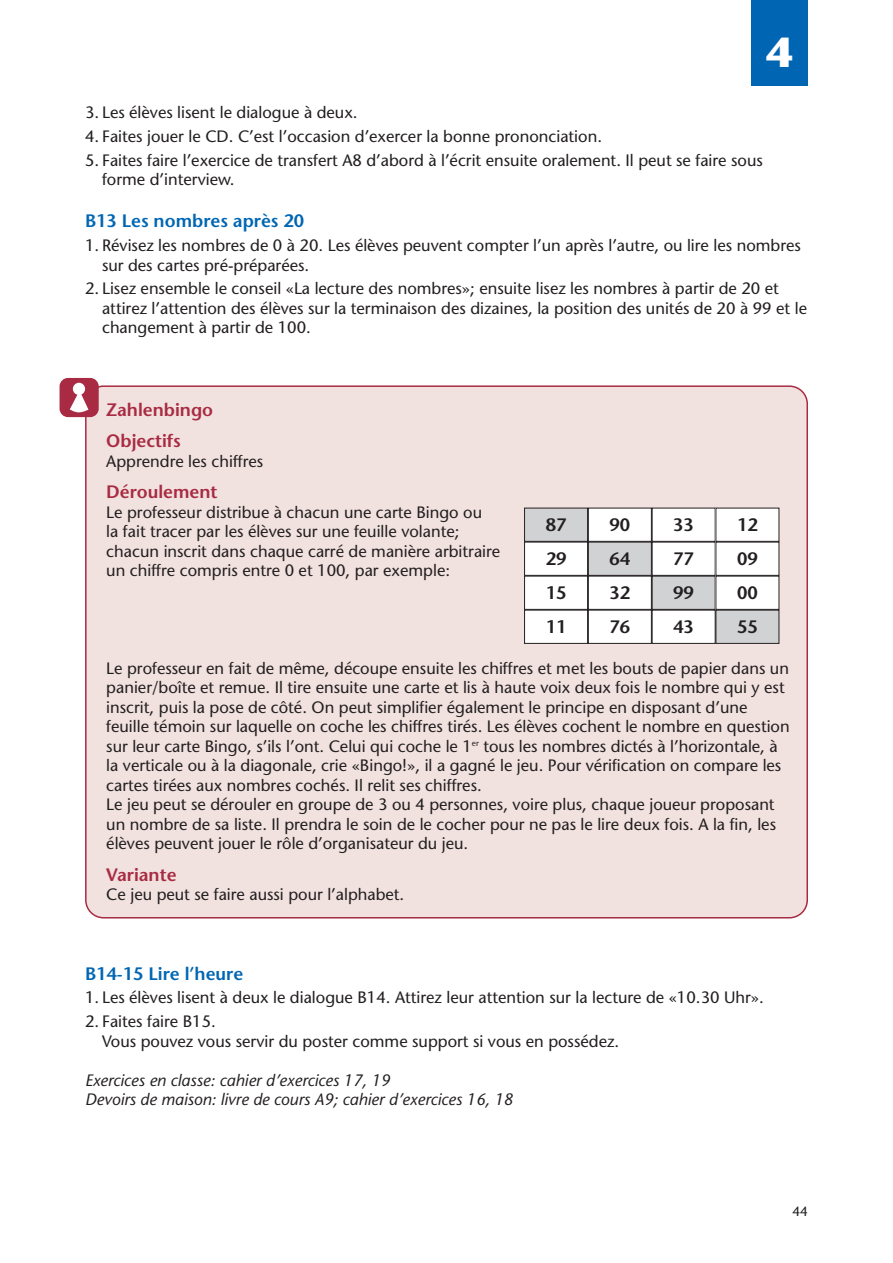
<style>
.page{position:relative;width:893px;height:1263px;background:#fff}
.page>*{position:absolute;margin:0;border:0;box-sizing:border-box;transform-origin:0 0}
.t1{font:700 42px "Stone Sans";color:#fff}
.t2{font:600 18px/31.5px "Stone Sans";color:#a82b43}
.t3{font:600 18px "Stone Sans";color:#0066b3}
.t4{font:600 18px "Stone Sans";color:#231f20}
.t5{font:16.5px/19.5px "Stone Sans";color:#231f20}
.t6{font:italic 16.5px/19.5px "Stone Sans";color:#231f20}
.t7{font:13.5px "Stone Sans";color:#231f20}
</style>
<div class="page">
<div style="left:85px;top:385px;width:723px;height:534px;background:#f1e2df"></div>
<div style="left:60px;top:378px;width:39px;height:39px;background:#a82b43;border-radius:9px"></div>
<div style="left:73px;top:383px;width:12px;height:12px;background:#fff;border-radius:50%"></div>
<svg style="left:70px;top:393px;width:18px;height:19px"></svg>
<div style="left:751px;top:0;width:57px;height:85px;background:#0066b3"></div>
<div style="left:525px;top:508px;width:62px;height:33px;background:#d1d2d4"></div>
<div style="left:524px;top:508px;width:64px;height:34px;border:1px solid #231f20"></div>
<div style="left:588px;top:508px;width:63px;height:33px;background:#fff"></div>
<div style="left:588px;top:508px;width:64px;height:34px;border:1px solid #231f20"></div>
<div style="left:652px;top:508px;width:63px;height:33px;background:#fff"></div>
<div style="left:652px;top:508px;width:63px;height:34px;border:1px solid #231f20"></div>
<div style="left:716px;top:508px;width:63px;height:33px;background:#fff"></div>
<div style="left:715px;top:508px;width:64px;height:34px;border:1px solid #231f20"></div>
<div style="left:524px;top:542px;width:63px;height:33px;background:#fff"></div>
<div style="left:524px;top:542px;width:64px;height:34px;border:1px solid #231f20"></div>
<div style="left:589px;top:542px;width:62px;height:33px;background:#d1d2d4"></div>
<div style="left:588px;top:542px;width:64px;height:34px;border:1px solid #231f20"></div>
<div style="left:652px;top:542px;width:63px;height:33px;background:#fff"></div>
<div style="left:652px;top:542px;width:63px;height:34px;border:1px solid #231f20"></div>
<div style="left:716px;top:542px;width:63px;height:33px;background:#fff"></div>
<div style="left:715px;top:542px;width:64px;height:34px;border:1px solid #231f20"></div>
<div style="left:524px;top:576px;width:63px;height:33px;background:#fff"></div>
<div style="left:524px;top:576px;width:64px;height:34px;border:1px solid #231f20"></div>
<div style="left:588px;top:576px;width:63px;height:33px;background:#fff"></div>
<div style="left:588px;top:576px;width:64px;height:34px;border:1px solid #231f20"></div>
<div style="left:652px;top:576px;width:63px;height:33px;background:#d1d2d4"></div>
<div style="left:652px;top:576px;width:63px;height:34px;border:1px solid #231f20"></div>
<div style="left:716px;top:576px;width:63px;height:33px;background:#fff"></div>
<div style="left:715px;top:576px;width:64px;height:34px;border:1px solid #231f20"></div>
<div style="left:524px;top:610px;width:63px;height:33px;background:#fff"></div>
<div style="left:524px;top:610px;width:64px;height:34px;border:1px solid #231f20"></div>
<div style="left:588px;top:610px;width:63px;height:33px;background:#fff"></div>
<div style="left:588px;top:610px;width:64px;height:34px;border:1px solid #231f20"></div>
<div style="left:652px;top:610px;width:63px;height:33px;background:#fff"></div>
<div style="left:652px;top:610px;width:63px;height:34px;border:1px solid #231f20"></div>
<div style="left:716px;top:611px;width:62px;height:32px;background:#d1d2d4"></div>
<div style="left:715px;top:610px;width:64px;height:34px;border:1px solid #231f20"></div>
<h1 class="t1" style="left:766px;top:36px;width:28px">4</h1>
<p class="t5" style="left:85px;top:105px;width:274px">3. Les élèves lisent le dialogue à deux.</p>
<p class="t5" style="left:85px;top:128px;width:518px">4. Faites jouer le CD. C’est l’occasion d’exercer la bonne prononciation.</p>
<p class="t5" style="left:102px;top:152px;width:662px;text-indent:-17px">5. Faites faire l’exercice de transfert A8 d’abord à l’écrit ensuite oralement. Il peut se faire sous forme d’interview.</p>
<p class="t3" style="left:85px;top:214px;width:221px">B13 Les nombres après 20</p>
<p class="t5" style="left:102px;top:237px;width:700px;text-indent:-17px">1. Révisez les nombres de 0 à 20. Les élèves peuvent compter l’un après l’autre, ou lire les nombres sur des cartes pré-préparées.</p>
<p class="t5" style="left:102px;top:281px;width:706px;text-indent:-17px">2. Lisez ensemble le conseil «La lecture des nombres»; ensuite lisez les nombres à partir de 20 et attirez l’attention des élèves sur la terminaison des dizaines, la position des unités de 20 à 99 et le changement à partir de 100.</p>
<p class="t2" style="left:106px;top:395px;width:108px">Zahlenbingo<br>Objectifs</p>
<p class="t5" style="left:106px;top:453px;width:158px">Apprendre les chiffres</p>
<p class="t2" style="left:106px;top:478px;width:113px">Déroulement</p>
<p class="t5" style="left:106px;top:504px;width:395px">Le professeur distribue à chacun une carte Bingo ou<br>la fait tracer par les élèves sur une feuille volante; chacun inscrit dans chaque carré de manière arbitraire un chiffre compris entre 0 et 100, par exemple:</p>
<p class="t4" style="left:546px;top:517px;width:22px">87</p>
<p class="t4" style="left:609px;top:517px;width:22px">90</p>
<p class="t4" style="left:673px;top:517px;width:22px">33</p>
<p class="t4" style="left:737px;top:517px;width:22px">12</p>
<p class="t4" style="left:546px;top:551px;width:22px">29</p>
<p class="t4" style="left:609px;top:551px;width:22px">64</p>
<p class="t4" style="left:673px;top:551px;width:22px">77</p>
<p class="t4" style="left:737px;top:551px;width:22px">09</p>
<p class="t4" style="left:546px;top:585px;width:22px">15</p>
<p class="t4" style="left:609px;top:585px;width:22px">32</p>
<p class="t4" style="left:673px;top:585px;width:22px">99</p>
<p class="t4" style="left:737px;top:585px;width:22px">00</p>
<p class="t4" style="left:546px;top:619px;width:22px">11</p>
<p class="t4" style="left:609px;top:619px;width:22px">76</p>
<p class="t4" style="left:673px;top:619px;width:22px">43</p>
<p class="t4" style="left:737px;top:619px;width:22px">55</p>
<p class="t5" style="left:106px;top:660px;width:685px">Le professeur en fait de même, découpe ensuite les chiffres et met les bouts de papier dans un panier/boîte et remue. Il tire ensuite une carte et lis à haute voix deux fois le nombre qui y est inscrit, puis la pose de côté. On peut simplifier également le principe en disposant d’une feuille témoin sur laquelle on coche les chiffres tirés. Les élèves cochent le nombre en question sur leur carte Bingo, s’ils l’ont. Celui qui coche le 1<sup>er</sup> tous les nombres dictés à l’horizontale, à la verticale ou à la diagonale, crie «Bingo!», il a gagné le jeu. Pour vérification on compare les cartes tirées aux nombres cochés. Il relit ses chiffres.<br>Le jeu peut se dérouler en groupe de 3 ou 4 personnes, voire plus, chaque joueur proposant un nombre de sa liste. Il prendra le soin de le cocher pour ne pas le lire deux fois. A la fin, les élèves peuvent jouer le rôle d’organisateur du jeu.</p>
<p class="t2" style="left:106px;top:860px;width:72px">Variante</p>
<p class="t5" style="left:106px;top:886px;width:300px">Ce jeu peut se faire aussi pour l’alphabet.</p>
<p class="t3" style="left:85px;top:966px;width:160px">B14-15 Lire l’heure</p>
<p class="t5" style="left:85px;top:990px;width:680px">1. Les élèves lisent à deux le dialogue B14. Attirez leur attention sur la lecture de «10.30 Uhr».</p>
<p class="t5" style="left:102px;top:1013px;width:519px;text-indent:-17px">2. Faites faire B15.<br>Vous pouvez vous servir du poster comme support si vous en possédez.</p>
<p class="t6" style="left:85px;top:1072px;width:430px">Exercices en classe: cahier d’exercices 17, 19<br>Devoirs de maison: livre de cours A9; cahier d’exercices 16, 18</p>
<p class="t7" style="left:792px;top:1206px;width:17px">44</p>
</div>
